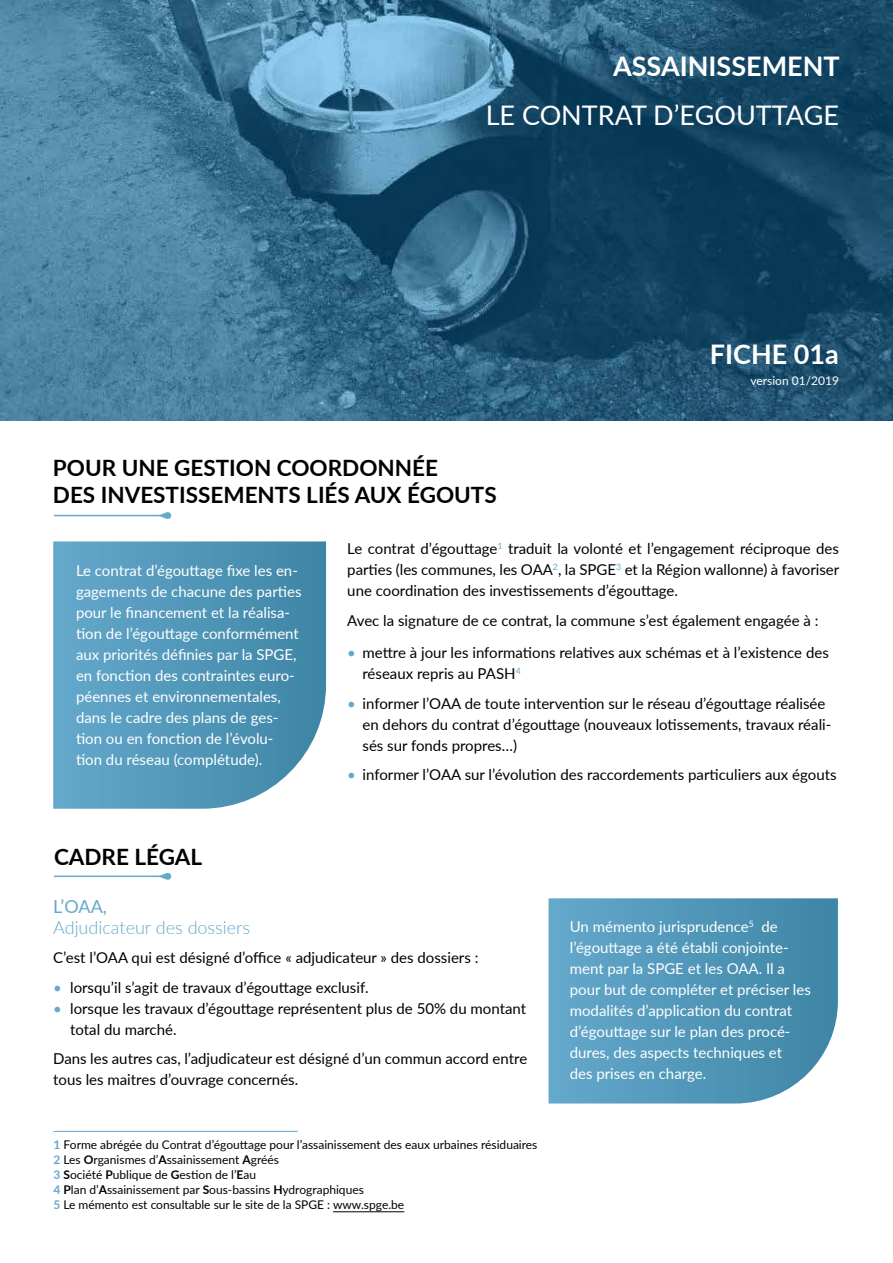
<style>
.page{position:relative;width:893px;height:1263px;background:#fff}
.page>*{position:absolute;margin:0;border:0;box-sizing:border-box;transform-origin:0 0}
.t1{font:700 27px "Lato";color:#fff}
.t2{font:27px "Lato";color:#fff}
.t3{font:700 22.5px/27px "Lato";color:#000}
.t4{font:300 18px "Lato";color:#64a8cc}
.t5{font:18px "Lato";color:#64a8cc}
.t6{font:15px/21px "Lato";color:#000}
.t7{font:15px/21px "Lato";color:#fff}
.t8{font:12px/15px "Lato";color:#000}
.t9{font:12px "Lato";color:#fff}
.s1{color:#64a8cc}
.s2{font-weight:700;color:#64a8cc}
.s3{font-weight:700}
</style>
<div class="page">
<img style="left:0;top:0;width:893px;height:421px">
<hr style="left:54px;top:515px;width:106px;height:1px;background:#64a8cc">
<svg style="left:158px;top:512px;width:13px;height:7px"></svg>
<svg style="left:53px;top:541px;width:273px;height:268px;background:#5a9cbc"></svg>
<hr style="left:333px;top:1211px;width:71px;height:1px;background:#000">
<hr style="left:54px;top:1131px;width:244px;height:1px;background:#64a8cc">
<hr style="left:54px;top:875px;width:106px;height:2px;background:#64a8cc">
<svg style="left:158px;top:873px;width:13px;height:7px"></svg>
<svg style="left:549px;top:898px;width:289px;height:205px;background:#589bbb"></svg>
<h1 class="t1" style="left:613px;top:46px;width:228px">ASSAINISSEMENT</h1>
<h1 class="t2" style="left:486px;top:96px;width:355px">LE CONTRAT D’EGOUTTAGE</h1>
<h2 class="t3" style="left:53px;top:453px;width:445px">POUR UNE GESTION COORDONNÉE<br>DES INVESTISSEMENTS LIÉS AUX ÉGOUTS</h2>
<h1 class="t1" style="left:710px;top:334px;width:131px">FICHE 01a</h1>
<p class="t9" style="left:750px;top:372px;width:90px">version 01/2019</p>
<p class="t7" style="left:76px;top:560px;width:227px">Le contrat d’égouttage fixe les en&shy;gagements de chacune des parties pour le financement et la réalisa&shy;tion de l’égouttage conformément aux priorités définies par la SPGE, en fonction des contraintes euro&shy;péennes et environnementales, dans le cadre des plans de ges&shy;tion ou en fonction de l’évolu&shy;tion du réseau (complétude).</p>
<h2 class="t3" style="left:54px;top:843px;width:150px">CADRE LÉGAL</h2>
<p class="t6" style="left:347px;top:538px;width:493px;text-align:justify">Le contrat d’égouttage<sup>1</sup> traduit la volonté et l’engagement réciproque des parties (les communes, les OAA<sup>2</sup>, la SPGE<sup>3</sup> et la Région wallonne) à favoriser une coordination des investissements d’égouttage.</p>
<p class="t6" style="left:347px;top:609px;width:473px">Avec la signature de ce contrat, la commune s’est également engagée à :</p>
<p class="t6" style="left:362px;top:642px;width:468px;text-indent:-15px"><span class="s1">•</span> mettre à jour les informations relatives aux schémas et à l’existence des réseaux repris au PASH<sup>4</sup></p>
<p class="t6" style="left:362px;top:692px;width:470px;text-indent:-15px"><span class="s1">•</span> informer l’OAA de toute intervention sur le réseau d’égouttage réalisée en dehors du contrat d’égouttage (nouveaux lotissements, travaux réali&shy;sés sur fonds propres…)</p>
<p class="t6" style="left:347px;top:764px;width:491px"><span class="s1">•</span> informer l’OAA sur l’évolution des raccordements particuliers aux égouts</p>
<p class="t5" style="left:53px;top:893px;width:55px">L’OAA,</p>
<p class="t4" style="left:53px;top:915px;width:199px">Adjudicateur des dossiers</p>
<p class="t6" style="left:53px;top:947px;width:427px">C’est l’OAA qui est désigné d’office « adjudicateur » des dossiers :</p>
<p class="t6" style="left:53px;top:976px;width:317px"><span class="s1">•</span> lorsqu’il s’agit de travaux d’égouttage exclusif.</p>
<p class="t6" style="left:70px;top:997px;width:457px;text-indent:-17px"><span class="s1">•</span> lorsque les travaux d’égouttage représentent plus de 50% du montant total du marché.</p>
<p class="t6" style="left:53px;top:1048px;width:476px">Dans les autres cas, l’adjudicateur est désigné d’un commun accord entre tous les maitres d’ouvrage concernés.</p>
<p class="t8" style="left:54px;top:1136px;width:485px"><span class="s2">1</span> Forme abrégée du Contrat d’égouttage pour l’assainissement des eaux urbaines résiduaires <span class="s2">2</span> Les <span class="s3">O</span>rganismes d’<span class="s3">A</span>ssainissement <span class="s3">A</span>gréés<br><span class="s2">3</span> <span class="s3">S</span>ociété <span class="s3">P</span>ublique de <span class="s3">G</span>estion de l’<span class="s3">E</span>au<br><span class="s2">4</span> <span class="s3">P</span>lan d’<span class="s3">A</span>ssainissement par <span class="s3">S</span>ous-bassins <span class="s3">H</span>ydrographiques<br><span class="s2">5</span> Le mémento est consultable sur le site de la SPGE : www.spge.be</p>
<p class="t7" style="left:570px;top:915px;width:243px">Un mémento jurisprudence<sup>5</sup> de l’égouttage a été établi conjointe&shy;ment par la SPGE et les OAA. Il a pour but de compléter et préciser les modalités d’application du contrat d’égouttage sur le plan des procé&shy;dures, des aspects techniques et<br>des prises en charge.</p>
</div>
